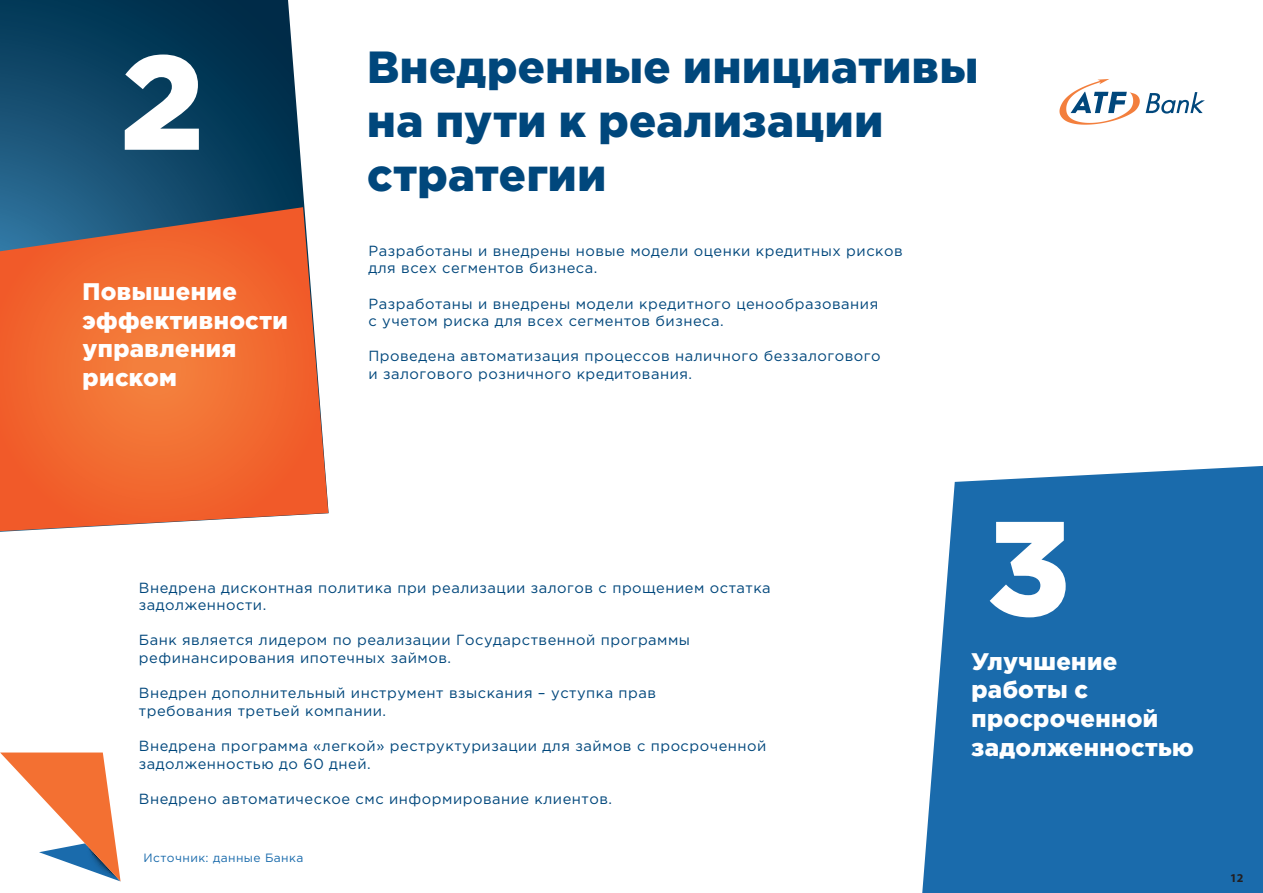
<style>
.page{position:relative;width:1263px;height:893px;background:#fff}
.page>*{position:absolute;margin:0;border:0;box-sizing:border-box;transform-origin:0 0}
.t1{font:900 133.8px "Gotham Pro";color:#fff}
.t2{font:900 45px/54px "Gotham Pro";letter-spacing:.01em;color:#00477c}
.t3{font:900 24px/28.8px "Gotham Pro";letter-spacing:.015em;color:#fff}
.t4{font:14.7px/17.5px "Gotham Pro";letter-spacing:.035em;color:#00477c}
.t5{font:12px "Gotham Pro";letter-spacing:.035em;color:#1a6bac}
.t6{font:700 12px "Myriad Pro";color:#231f20}
</style>
<div class="page">
<div style="left:922px;top:466px;width:341px;height:427px;background:#1a6bac"></div>
<svg style="left:0;top:0;width:329px;height:532px;background:#255572"></svg>
<svg style="left:1059px;top:79px;width:146px;height:46px"></svg>
<svg style="left:0;top:752px;width:121px;height:130px"></svg>
<svg style="left:0;top:207px;width:328px;height:324px;background:#e47041"></svg>
<h1 class="t1" style="left:120px;top:25px;width:85px">2</h1>
<h3 class="t3" style="left:83px;top:276px;width:207px">Повышение эффективности управления риском</h3>
<h2 class="t2" style="left:367px;top:39px;width:613px">Внедренные инициативы на пути к реализации</h2>
<h2 class="t2" style="left:367px;top:147px;width:241px">стратегии</h2>
<p class="t4" style="left:368px;top:242px;width:536px">Разработаны и внедрены новые модели оценки кредитных рисков для всех сегментов бизнеса.</p>
<p class="t4" style="left:368px;top:295px;width:511px">Разработаны и внедрены модели кредитного ценообразования с учетом риска для всех сегментов бизнеса.</p>
<p class="t4" style="left:368px;top:347px;width:514px">Проведена автоматизация процессов наличного беззалогового и залогового розничного кредитования.</p>
<p class="t4" style="left:139px;top:579px;width:633px">Внедрена дисконтная политика при реализации залогов с прощением остатка задолженности.</p>
<p class="t4" style="left:139px;top:631px;width:553px">Банк является лидером по реализации Государственной программы рефинансирования ипотечных займов.</p>
<p class="t4" style="left:139px;top:684px;width:519px">Внедрен дополнительный инструмент взыскания – уступка прав требования третьей компании.</p>
<p class="t4" style="left:139px;top:737px;width:629px">Внедрена программа «легкой» реструктуризации для займов с просроченной задолженностью до 60 дней.</p>
<p class="t4" style="left:139px;top:790px;width:475px">Внедрено автоматическое смс информирование клиентов.</p>
<p class="t5" style="left:144px;top:851px;width:161px">Источник: данные Банка</p>
<h1 class="t1" style="left:987px;top:491px;width:85px">3</h1>
<h3 class="t3" style="left:971px;top:646px;width:224px">Улучшение работы с просроченной задолженностью</h3>
<p class="t6" style="left:1230px;top:870px;width:15px">12</p>
</div>
